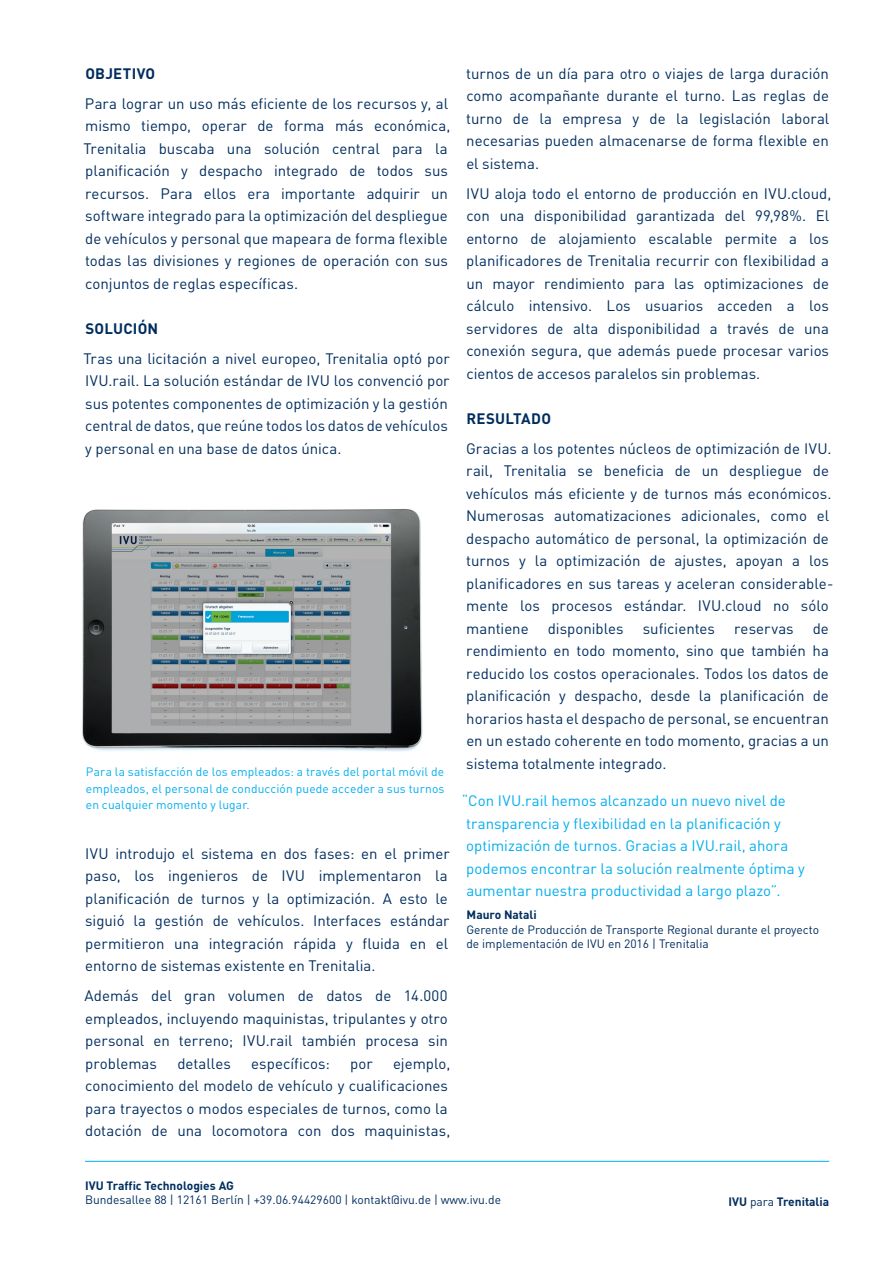
<style>
.page{position:relative;width:893px;height:1263px;background:#fff}
.page>*{position:absolute;margin:0;border:0;box-sizing:border-box;transform-origin:0 0}
.IT_Copy{font:15px/22.5px "DIN Pro";color:#002d5e}
.IT_Zitat{font:15px/22.5px "DIN Pro";color:#00aeef}
.IT_Subhead{font:700 15px "DIN Pro";letter-spacing:.015em;color:#002d5e}
.IT_Zitat_Autor___Adresse_Abbinder{font:12px/14.4px "DIN Pro";color:#002d5e}
.IT_Bildunterschrift{font:12px/16.5px "DIN Pro";letter-spacing:.01em;color:#00aeef;text-align:justify}
.IT_Kunde_Abbinder_rechts{font:700 12px "DIN Pro";color:#002d5e}
.s1{font-weight:700}
.s2{font-weight:400}
</style>
<div class="page">
<hr style="left:85px;top:1161px;width:744px;height:1px;background:#00aeef">
<img style="left:82px;top:509px;width:341px;height:243px">
<p class="IT_Subhead" style="left:85px;top:61px;width:71px">OBJETIVO</p>
<p class="IT_Copy" style="left:83px;top:91px;width:368px">Para lograr un uso más eficiente de los recursos y, al mismo tiempo, operar de forma más económica, Trenitalia buscaba una solución central para la planificación y despacho integrado de todos sus recursos. Para ellos era importante adquirir un software integrado para la optimización del despliegue de vehículos y personal que mapeara de forma flexible todas las divisiones y regiones de operación con sus conjuntos de reglas específicas.</p>
<p class="IT_Subhead" style="left:85px;top:316px;width:74px">SOLUCIÓN</p>
<p class="IT_Copy" style="left:83px;top:346px;width:368px">Tras una licitación a nivel europeo, Trenitalia optó por IVU.rail. La solución estándar de IVU los convenció por sus potentes componentes de optimización y la gestión central de datos, que reúne todos los datos de vehículos y personal en una base de datos única.</p>
<p class="IT_Bildunterschrift" style="left:86px;top:763px;width:360px">Para la satisfacción de los empleados: a través del portal móvil de empleados, el personal de conducción puede acceder a sus turnos en cualquier momento y lugar.</p>
<p class="IT_Copy" style="left:85px;top:841px;width:366px">IVU introdujo el sistema en dos fases: en el primer paso, los ingenieros de IVU implementaron la planificación de turnos y la optimización. A esto le siguió la gestión de vehículos. Interfaces estándar permitieron una integración rápida y fluida en el entorno de sistemas existente en Trenitalia.</p>
<p class="IT_Copy" style="left:85px;top:983px;width:365px;text-align:justify">Además del gran volumen de datos de 14.000 empleados, incluyendo maquinistas, tripulantes y otro personal en terreno; IVU.rail también procesa sin problemas</p>
<p class="IT_Copy" style="left:177px;top:1051px;width:55px">detalles</p>
<p class="IT_Copy" style="left:251px;top:1051px;width:80px">específicos:</p>
<p class="IT_Copy" style="left:350px;top:1051px;width:24px">por</p>
<p class="IT_Copy" style="left:85px;top:1051px;width:367px;text-indent:308px">ejemplo, conocimiento del modelo de vehículo y cualificaciones para trayectos o modos especiales de turnos, como la dotación de una locomotora con dos maquinistas,</p>
<p class="IT_Copy" style="left:466px;top:61px;width:365px;text-align:justify">turnos de un día para otro o viajes de larga duración como acompañante durante el turno. Las reglas de turno de la empresa y de la legislación laboral necesarias pueden almacenarse de forma flexible en el sistema.</p>
<p class="IT_Copy" style="left:466px;top:181px;width:367px">IVU aloja todo el entorno de producción en IVU.cloud, con una disponibilidad garantizada del 99,98%. El entorno de alojamiento escalable permite a los planificadores de Trenitalia recurrir con flexibilidad a un mayor rendimiento para las optimizaciones de cálculo intensivo. Los usuarios acceden a los servidores de alta disponibilidad a través de una conexión segura, que además puede procesar varios cientos de accesos paralelos sin problemas.</p>
<p class="IT_Subhead" style="left:466px;top:406px;width:86px">RESULTADO</p>
<p class="IT_Copy" style="left:466px;top:436px;width:369px">Gracias a los potentes núcleos de optimización de IVU. rail, Trenitalia se beneficia de un despliegue de vehículos más eficiente y de turnos más económicos.<br>Numerosas automatizaciones adicionales, como el despacho automático de personal, la optimización de turnos y la optimización de ajustes, apoyan a los planificadores en sus tareas y aceleran considerable&shy;mente los procesos estándar. IVU.cloud no sólo mantiene</p>
<p class="IT_Copy" style="left:548px;top:616px;width:77px">disponibles</p>
<p class="IT_Copy" style="left:643px;top:616px;width:74px">suficientes</p>
<p class="IT_Copy" style="left:734px;top:616px;width:61px">reservas</p>
<p class="IT_Copy" style="left:466px;top:616px;width:364px;text-align:justify;text-indent:346px">de rendimiento en todo momento, sino que también ha reducido los costos operacionales. Todos los datos de planificación y despacho, desde la planificación de horarios hasta el despacho de personal, se encuentran en un estado coherente en todo momento, gracias a un sistema totalmente integrado.</p>
<p class="IT_Zitat" style="left:462px;top:788px;width:345px">“Con IVU.rail hemos alcanzado un nuevo nivel de transparencia y flexibilidad en la planificación y optimización de turnos. Gracias a IVU.rail, ahora podemos encontrar la solución realmente óptima y aumentar nuestra productividad a largo plazo”.</p>
<p class="IT_Zitat_Autor___Adresse_Abbinder" style="left:466px;top:906px;width:354px"><span class="s1">Mauro Natali<br></span>Gerente de Producción de Transporte Regional durante el proyecto de implementación de IVU en 2016 | Trenitalia</p>
<p class="IT_Zitat_Autor___Adresse_Abbinder" style="left:85px;top:1177px;width:417px"><span class="s1">IVU Traffic Technologies AG<br></span>Bundesallee 88 | 12161 Berlín | +39.06.94429600 | kontakt@ivu.de | www.ivu.de</p>
<p class="IT_Kunde_Abbinder_rechts" style="left:729px;top:1192px;width:102px">IVU <span class="s2">para</span> Trenitalia</p>
</div>
